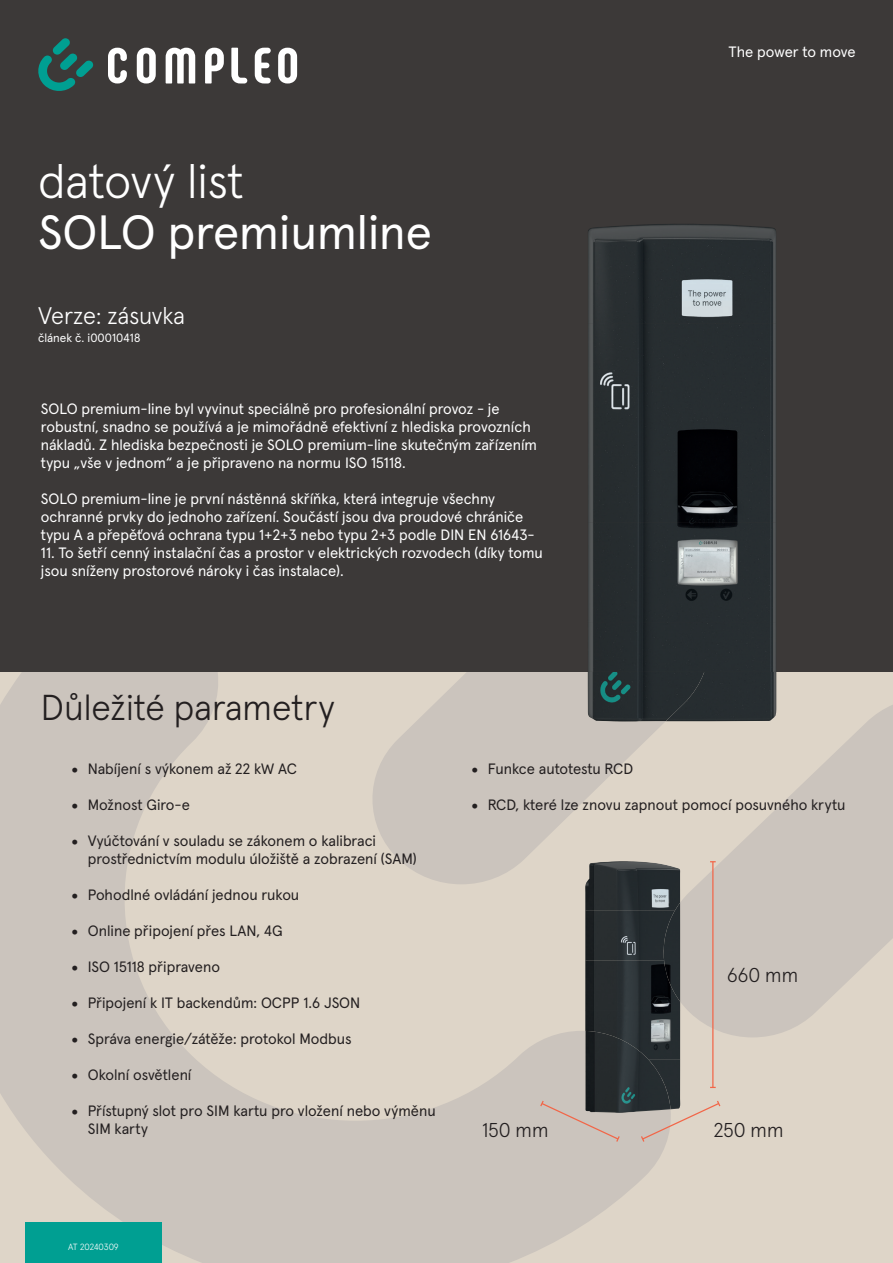
<style>
.page{position:relative;width:893px;height:1263px;background:#fff}
.page>*{position:absolute;margin:0;border:0;box-sizing:border-box;transform-origin:0 0}
.t1{font:48px "Apercu Pro";color:#fff}
.t2{font:300 48px "Apercu Pro";letter-spacing:-.01em;color:#fff}
.t3{font:300 36px "Apercu Pro";color:#231f20}
.t4{font:300 24px "Apercu Pro";letter-spacing:-.01em;color:#fff}
.t5{font:300 19.95px "Apercu Pro";color:#231f20}
.t6{font:15px/18px "Apercu Pro";color:#fff}
.t7{font:15px/18px "Apercu Pro";color:#231f20}
.t8{font:12px "Apercu Pro";color:#fff}
.t9{font:300 9px "Apercu Pro";letter-spacing:-.005em;color:#fff}
.s1{font-size:30px}
</style>
<div class="page">
<div style="left:0;top:424px;width:893px;height:839px;background:#ded5c8"></div>
<svg style="left:0;top:672px;width:666px;height:591px;fill:#cbc4bd"></svg>
<svg style="left:680px;top:705px;width:213px;height:332px;fill:#cbc4bd"></svg>
<div style="left:0;top:0;width:893px;height:672px;background:#3c3938"></div>
<svg style="left:38px;top:38px;width:56px;height:53px"></svg>
<svg style="left:137px;top:48px;width:19px;height:35px"></svg>
<svg style="left:278px;top:48px;width:19px;height:35px"></svg>
<svg style="left:255px;top:48px;width:16px;height:35px"></svg>
<svg style="left:166px;top:48px;width:29px;height:35px"></svg>
<svg style="left:205px;top:48px;width:19px;height:35px"></svg>
<svg style="left:108px;top:48px;width:19px;height:35px"></svg>
<svg style="left:231px;top:48px;width:16px;height:35px"></svg>
<div style="left:26px;top:1222px;width:136px;height:41px;background:#009f92"></div>
<img style="left:585px;top:861px;width:95px;height:50px">
<img style="left:585px;top:911px;width:73px;height:49px">
<img style="left:585px;top:960px;width:95px;height:100px">
<img style="left:658px;top:1060px;width:22px;height:39px">
<img style="left:585px;top:1031px;width:73px;height:41px">
<img style="left:585px;top:1072px;width:85px;height:41px">
<img style="left:658px;top:903px;width:22px;height:98px">
<hr style="left:712px;top:862px;width:1px;height:225px;background:#f26648">
<svg style="left:539px;top:1099px;width:82px;height:44px;background:#b6aca6"></svg>
<svg style="left:640px;top:1099px;width:81px;height:44px"></svg>
<div style="left:704px;top:672px;width:73px;height:49px;background:#272d31"></div>
<img style="left:588px;top:672px;width:116px;height:50px">
<img style="left:588px;top:224px;width:188px;height:448px">
<h1 class="t2" style="left:38px;top:145px;width:207px">datový list</h1>
<h1 class="t1" style="left:38px;top:195px;width:395px">SOLO premiumline</h1>
<h3 class="t4" style="left:38px;top:297px;width:148px">Verze: zásuvka</h3>
<p class="t8" style="left:38px;top:329px;width:104px">článek č. i00010418</p>
<p class="t6" style="left:41px;top:399px;width:498px">SOLO premium-line byl vyvinut speciálně pro profesionální provoz - je robustní, snadno se používá a je mimořádně efektivní z hlediska provozních nákladů. Z hlediska bezpečnosti je SOLO premium-line skutečným zařízením typu „vše v jednom“ a je připraveno na normu ISO 15118.</p>
<p class="t6" style="left:41px;top:489px;width:495px">SOLO premium-line je první nástěnná skříňka, která integruje všechny ochranné prvky do jednoho zařízení. Součástí jsou dva proudové chrániče typu A a přepěťová ochrana typu 1+2+3 nebo typu 2+3 podle DIN EN 61643-</p>
<p class="t6" style="left:41px;top:543px;width:503px">11. To šetří cenný instalační čas a prostor v elektrických rozvodech (díky tomu jsou sníženy prostorové nároky i čas instalace).</p>
<p class="t6" style="left:729px;top:42px;width:129px">The power to move</p>
<h2 class="t3" style="left:41px;top:680px;width:295px">Důležité parametry</h2>
<p class="t7" style="left:70px;top:759px;width:229px"><span class="s1">•</span> Nabíjení s výkonem až 22 kW AC</p>
<p class="t7" style="left:70px;top:795px;width:122px"><span class="s1">•</span> Možnost Giro-e</p>
<p class="t7" style="left:88px;top:831px;width:330px;text-indent:-18px"><span class="s1">•</span> Vyúčtování v souladu se zákonem o kalibraci prostřednictvím modulu úložiště a zobrazení (SAM)</p>
<p class="t7" style="left:70px;top:885px;width:231px"><span class="s1">•</span> Pohodlné ovládání jednou rukou</p>
<p class="t7" style="left:70px;top:921px;width:215px"><span class="s1">•</span> Online připojení přes LAN, 4G</p>
<p class="t7" style="left:70px;top:957px;width:152px"><span class="s1">•</span> ISO 15118 připraveno</p>
<p class="t7" style="left:70px;top:993px;width:292px"><span class="s1">•</span> Připojení k IT backendům: OCPP 1.6 JSON</p>
<p class="t7" style="left:70px;top:1029px;width:283px"><span class="s1">•</span> Správa energie/zátěže: protokol Modbus</p>
<p class="t7" style="left:70px;top:1065px;width:123px"><span class="s1">•</span> Okolní osvětlení</p>
<p class="t7" style="left:88px;top:1101px;width:349px;text-indent:-18px"><span class="s1">•</span> Přístupný slot pro SIM kartu pro vložení nebo výměnu<br>SIM karty</p>
<p class="t7" style="left:470px;top:759px;width:165px"><span class="s1">•</span> Funkce autotestu RCD</p>
<p class="t7" style="left:470px;top:795px;width:377px"><span class="s1">•</span> RCD, které lze znovu zapnout pomocí posuvného krytu</p>
<h3 class="t5" style="left:727px;top:960px;width:73px">660 mm</h3>
<h3 class="t5" style="left:482px;top:1115px;width:68px">150 mm</h3>
<h3 class="t5" style="left:714px;top:1115px;width:71px">250 mm</h3>
<p class="t9" style="left:68px;top:1239px;width:52px">AT 20240309</p>
</div>
